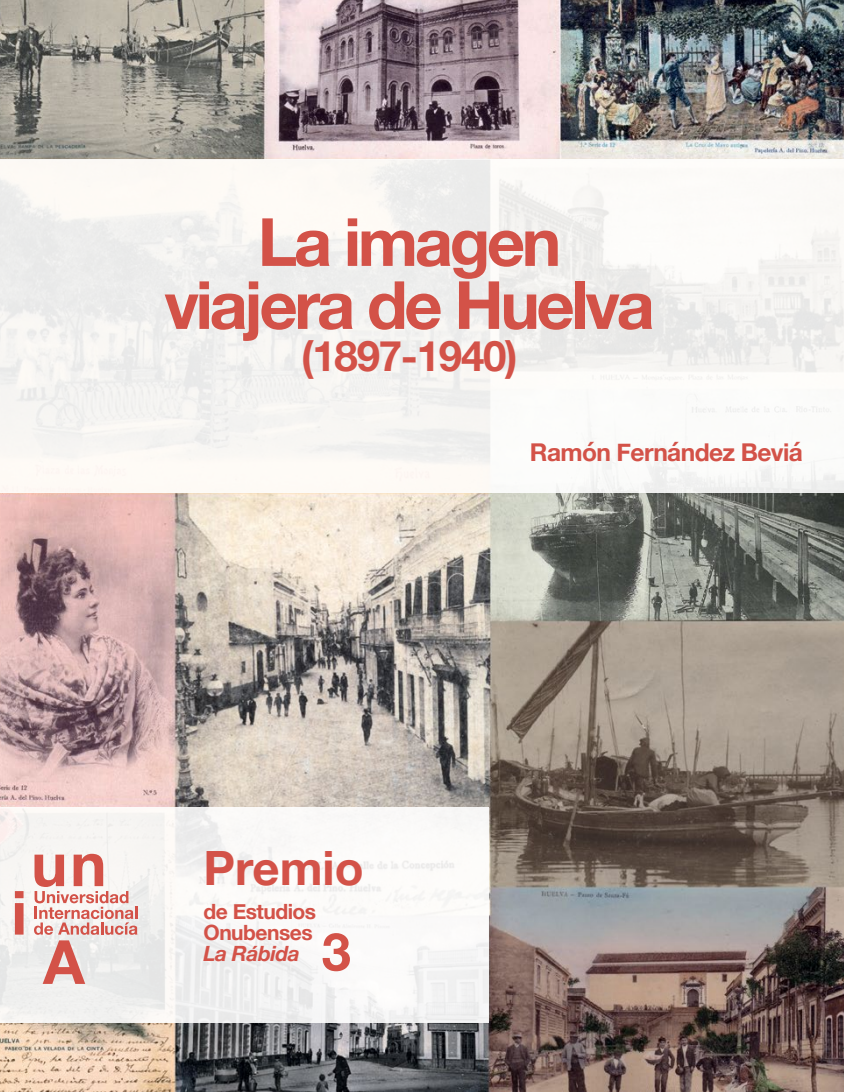
<style>
.page{position:relative;width:844px;height:1092px;background:#fff}
.page>*{position:absolute;margin:0;border:0;box-sizing:border-box;transform-origin:0 0}
.t1{font:700 66.5px/63px "Helvetica Neue";letter-spacing:-.05em;color:#d35248;text-align:center}
.t2{font:700 52.5px "Helvetica Neue";color:#d35248}
.t3{font:700 47.25px "Helvetica Neue";color:#d35248}
.t4{font:700 42px "Helvetica Neue";letter-spacing:-.03em;color:#d35248}
.t5{font:700 24.5px "Helvetica Neue";letter-spacing:-.025em;color:#d35248}
.t6{font:700 21px/21px "Helvetica Neue";letter-spacing:-.025em;color:#d35248}
.t7{font:italic 700 21px "Helvetica Neue";letter-spacing:-.025em;color:#d35248}
</style>
<div class="page">
<img style="left:0;top:0;width:843px;height:1091px">
<div style="left:0;top:807px;width:489px;height:215px;background:linear-gradient(to right,#f0efed,#faf9f9)"></div>
<div style="left:0;top:159px;width:843px;height:333px;background:#f6f5f3"></div>
<svg style="left:34px;top:853px;width:103px;height:81px"></svg>
<svg style="left:15px;top:891px;width:9px;height:43px"></svg>
<svg style="left:43px;top:940px;width:42px;height:43px;background:#dfa39e"></svg>
<p class="t1" style="left:164px;top:212px;width:491px">La imagen viajera de Huelva</p>
<p class="t4" style="left:301px;top:323px;width:218px">(1897-1940)</p>
<p class="t3" style="left:203px;top:830px;width:162px">Premio</p>
<p class="t6" style="left:203px;top:901px;width:114px">de Estudios<br>Onubenses</p>
<p class="t7" style="left:203px;top:936px;width:98px">La Rábida</p>
<p class="t2" style="left:321px;top:910px;width:31px">3</p>
<p class="t5" style="left:530px;top:432px;width:274px">Ramón Fernández Beviá</p>
</div>
